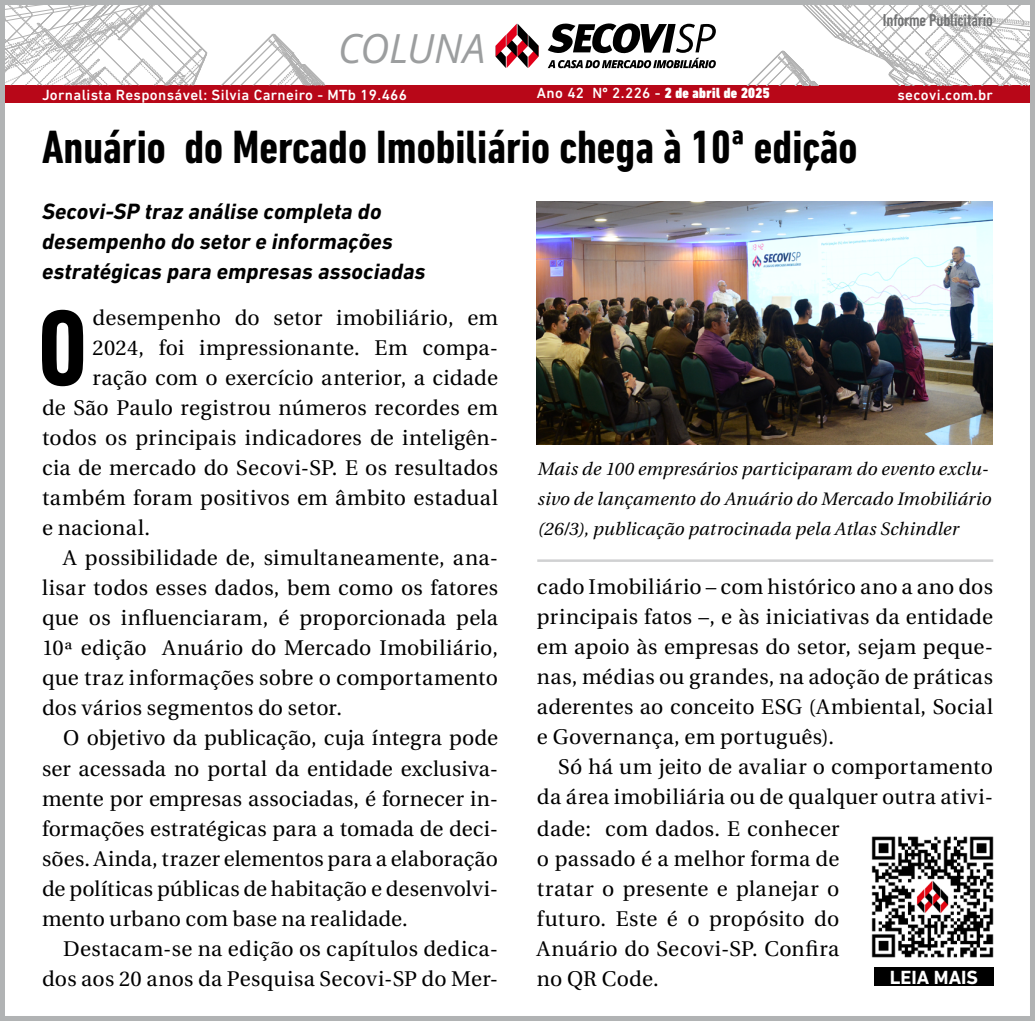
<style>
.page{position:relative;width:1035px;height:1021px;background:#fff}
.page>*{position:absolute;margin:0;border:0;box-sizing:border-box;transform-origin:0 0}
.t1{font:700 condensed 109.5px "DIN Next LT Pro";color:#000}
.t2{font:700 condensed 47.5px "DIN Next LT Pro";color:#000}
.t3{font:italic 40px "Open Sans";letter-spacing:-.005em;color:#9c9e9f}
.t4{font:italic 700 22.5px/30px "DIN Next LT Pro";letter-spacing:.005em;color:#000}
.t5{font:21.25px/30.2px "Utopia";letter-spacing:.015em;color:#000;text-align:justify}
.t6{font:700 19.5px "DIN Next LT Pro";color:#fff}
.t7{font:italic 18px/30px "Utopia";letter-spacing:.015em;color:#000}
.t8{font:500 condensed 17.5px "DIN Next LT Pro";letter-spacing:-.01em;color:#707172}
.t9{font:500 15px "DIN Next LT Pro";letter-spacing:.025em;color:#fff}
.t10{font:900 condensed 15px "DIN Next LT Pro";letter-spacing:.025em;color:#fff}
.s1{font-weight:500;font-stretch:normal}
</style>
<div class="page">
<div style="left:0;top:85px;width:1035px;height:18px;background:#b80718"></div>
<img style="left:537px;top:201px;width:455px;height:243px">
<hr style="left:537px;top:559px;width:456px;height:3px;background:#d0d1d2">
<svg style="left:6px;top:6px;width:320px;height:80px"></svg>
<svg style="left:746px;top:6px;width:283px;height:80px"></svg>
<svg style="left:496px;top:24px;width:42px;height:44px"></svg>
<svg style="left:548px;top:23px;width:168px;height:45px"></svg>
<img style="left:871px;top:836px;width:123px;height:122px">
<div style="left:874px;top:967px;width:120px;height:18px;background:#000"></div>
<div style="left:0;top:0;width:1035px;height:1020px;border:5px solid #b1b3b4"></div>
<h3 class="t3" style="left:338px;top:21px;width:149px">COLUNA</h3>
<p class="t8" style="left:883px;top:10px;width:112px">Informe Publicitário</p>
<p class="t9" style="left:42px;top:86px;width:367px">Jornalista Responsável: Silvia Carneiro - MTb 19.466</p>
<p class="t10" style="left:537px;top:85px;width:234px"><span class="s1">Ano 42 Nº 2.226 -</span> 2 de abril de 2025</p>
<p class="t9" style="left:897px;top:86px;width:97px">secovi.com.br</p>
<h2 class="t2" style="left:42px;top:120px;width:817px">Anuário do Mercado Imobiliário chega à 10ª edição</h2>
<p class="t4" style="left:42px;top:196px;width:385px">Secovi-SP traz análise completa do desempenho do setor e informações estratégicas para empresas associadas</p>
<h1 class="t1" style="left:38px;top:286px;width:51px">O</h1>
<p class="t5" style="left:93px;top:303px;width:407px">desempenho do setor imobiliário, em</p>
<p class="t5" style="left:93px;top:333px;width:407px">2024, foi impressionante. Em compa-</p>
<p class="t5" style="left:93px;top:363px;width:407px">ração com o exercício anterior, a cidade</p>
<p class="t5" style="left:42px;top:393px;width:457px">de São Paulo registrou números recordes em</p>
<p class="t5" style="left:42px;top:423px;width:457px">todos os principais indicadores de inteligên-</p>
<p class="t5" style="left:42px;top:453px;width:457px">cia de mercado do Secovi-SP. E os resultados</p>
<p class="t5" style="left:42px;top:483px;width:457px">também foram positivos em âmbito estadual</p>
<p class="t5" style="left:42px;top:513px;width:109px">e nacional.</p>
<p class="t5" style="left:63px;top:543px;width:436px">A possibilidade de, simultaneamente, ana-</p>
<p class="t5" style="left:42px;top:573px;width:457px">lisar todos esses dados, bem como os fatores</p>
<p class="t5" style="left:42px;top:603px;width:457px">que os influenciaram, é proporcionada pela</p>
<p class="t5" style="left:42px;top:633px;width:457px">10ª edição Anuário do Mercado Imobiliário,</p>
<p class="t5" style="left:42px;top:663px;width:457px">que traz informações sobre o comportamento</p>
<p class="t5" style="left:42px;top:693px;width:302px">dos vários segmentos do setor.</p>
<p class="t5" style="left:63px;top:723px;width:436px">O objetivo da publicação, cuja íntegra pode</p>
<p class="t5" style="left:42px;top:753px;width:457px">ser acessada no portal da entidade exclusiva-</p>
<p class="t5" style="left:42px;top:783px;width:457px">mente por empresas associadas, é fornecer in-</p>
<p class="t5" style="left:42px;top:813px;width:457px">formações estratégicas para a tomada de deci-</p>
<p class="t5" style="left:42px;top:843px;width:457px">sões. Ainda, trazer elementos para a elaboração</p>
<p class="t5" style="left:42px;top:873px;width:457px">de políticas públicas de habitação e desenvolvi-</p>
<p class="t5" style="left:42px;top:903px;width:367px">mento urbano com base na realidade.</p>
<p class="t5" style="left:63px;top:933px;width:436px">Destacam-se na edição os capítulos dedica-</p>
<p class="t5" style="left:42px;top:963px;width:457px">dos aos 20 anos da Pesquisa Secovi-SP do Mer-</p>
<p class="t7" style="left:537px;top:454px;width:455px">Mais de 100 empresários participaram do evento exclu&shy;sivo de lançamento do Anuário do Mercado Imobiliário (26/3), publicação patrocinada pela Atlas Schindler</p>
<p class="t5" style="left:537px;top:572px;width:457px">cado Imobiliário – com histórico ano a ano dos principais fatos –, e às iniciativas da entidade em apoio às empresas do setor, sejam peque&shy;nas, médias ou grandes, na adoção de práticas aderentes ao conceito ESG (Ambiental, Social e Governança, em português).</p>
<p class="t5" style="left:537px;top:752px;width:457px;text-align:left;text-indent:21px">Só há um jeito de avaliar o comportamento da área imobiliária ou de qualquer outra ativi&shy;dade: com dados. E conhecer<br>o passado é a melhor forma de<br>tratar o presente e planejar o<br>futuro. Este é o propósito do<br>Anuário do Secovi-SP. Confira<br>no QR Code.</p>
<p class="t6" style="left:890px;top:965px;width:90px">LEIA MAIS</p>
</div>
